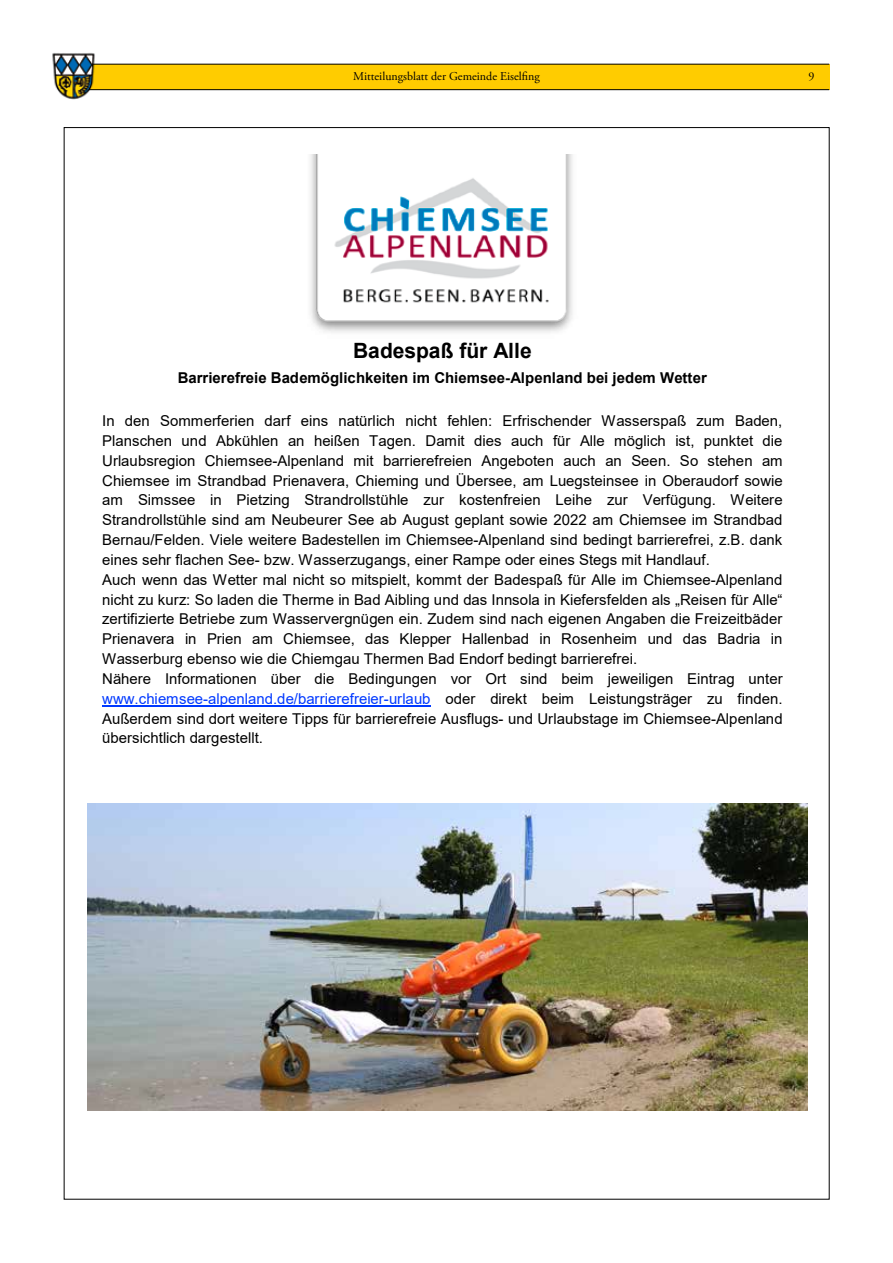
<style>
.page{position:relative;width:893px;height:1263px;background:#fff}
.page>*{position:absolute;margin:0;border:0;box-sizing:border-box;transform-origin:0 0}
.t1{font:700 21px "Arial";color:#000}
.t2{font:15px/19.8px "Arial";color:#000}
.t3{font:700 15px "Arial";color:#000}
.t4{font:12px "Adobe Garamond Pro";color:#000}
.s1{color:#0039ff}
</style>
<div class="page">
<div style="left:71px;top:64px;width:758px;height:25px;background:#fc0"></div>
<hr style="left:68px;top:64px;width:761px;height:1px;background:#000">
<hr style="left:68px;top:89px;width:761px;height:1px;background:#000">
<img style="left:52px;top:53px;width:47px;height:47px">
<img style="left:310px;top:154px;width:263px;height:179px">
<hr style="left:102px;top:705px;width:329px;height:1px;background:#0039ff">
<img style="left:88px;top:803px;width:720px;height:307px">
<p class="t4" style="left:353px;top:69px;width:188px">Mitteilungsblatt der Gemeinde Eiselfing</p>
<p class="t4" style="left:809px;top:69px;width:7px">9</p>
<h1 class="t1" style="left:353px;top:336px;width:180px">Badespaß für Alle</h1>
<p class="t3" style="left:178px;top:367px;width:531px">Barrierefreie Bademöglichkeiten im Chiemsee-Alpenland bei jedem Wetter</p>
<p class="t2" style="left:102px;top:411px;width:682px">In den Sommerferien darf eins natürlich nicht fehlen: Erfrischender Wasserspaß zum Baden, Planschen und Abkühlen an heißen Tagen. Damit dies auch für Alle möglich ist, punktet die Urlaubsregion Chiemsee-Alpenland mit barrierefreien Angeboten auch an Seen. So stehen am Chiemsee im Strandbad Prienavera, Chieming und Übersee, am Luegsteinsee in Oberaudorf sowie am Simssee in Pietzing Strandrollstühle zur kostenfreien Leihe zur Verfügung. Weitere Strandrollstühle sind am Neubeurer See ab August geplant sowie 2022 am Chiemsee im Strandbad Bernau/Felden. Viele weitere Badestellen im Chiemsee-Alpenland sind bedingt barrierefrei, z.B. dank eines sehr flachen See- bzw. Wasserzugangs, einer Rampe oder eines Stegs mit Handlauf.<br>Auch wenn das Wetter mal nicht so mitspielt, kommt der Badespaß für Alle im Chiemsee-Alpenland nicht zu kurz: So laden die Therme in Bad Aibling und das Innsola in Kiefersfelden als „Reisen für Alle“ zertifizierte Betriebe zum Wasservergnügen ein. Zudem sind nach eigenen Angaben die Freizeitbäder Prienavera in Prien am Chiemsee, das Klepper Hallenbad in Rosenheim und das Badria in Wasserburg ebenso wie die Chiemgau Thermen Bad Endorf bedingt barrierefrei.<br>Nähere Informationen über die Bedingungen vor Ort sind beim jeweiligen Eintrag unter <span class="s1">www.chiemsee-alpenland.de/barrierefreier-urlaub</span> oder direkt beim Leistungsträger zu finden.<br>Außerdem sind dort weitere Tipps für barrierefreie Ausflugs- und Urlaubstage im Chiemsee-Alpenland übersichtlich dargestellt.</p>
</div>
